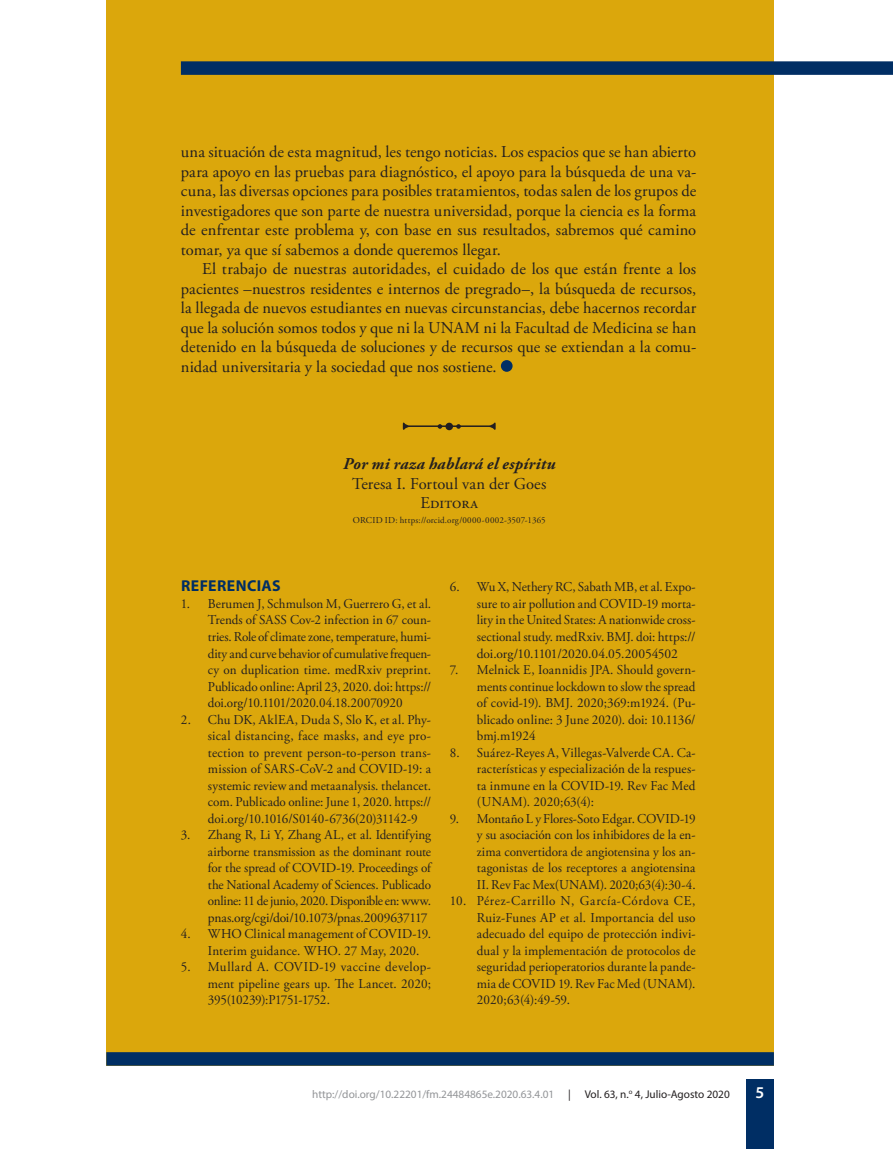
<style>
.page{position:relative;width:893px;height:1149px;background:#fff}
.page>*{position:absolute;margin:0;border:0;box-sizing:border-box;transform-origin:0 0}
.t1{font:16.5px/19.5px "Adobe Garamond Pro";color:#231f20;text-align:justify}
.t2{font:italic 700 16.5px "Adobe Garamond Pro";letter-spacing:.015em;color:#231f20}
.t3{font:600 16.5px "Myriad Pro";color:#fff}
.t4{font:700 15.75px "Myriad Pro";letter-spacing:.03em;color:#002e64}
.t5{font:13.5px/16.5px "Adobe Garamond Pro";letter-spacing:-.005em;color:#231f20;text-align:justify}
.t6{font:11.25px "Myriad Pro";color:#939598}
.t7{font:11.25px "Myriad Pro";color:#231f20}
.t8{font:9px "Adobe Garamond Pro";letter-spacing:.025em;color:#231f20}
</style>
<div class="page">
<div style="left:746px;top:1079px;width:28px;height:69px;background:#002e64"></div>
<div style="left:106px;top:0;width:668px;height:1065px;background:#dba70c"></div>
<div style="left:106px;top:1051px;width:668px;height:14px;background:#002e64"></div>
<div style="left:181px;top:61px;width:712px;height:14px;background:#002e64"></div>
<div style="left:501px;top:360px;width:12px;height:11px;background:#002e64;border-radius:50%"></div>
<svg style="left:403px;top:422px;width:93px;height:8px"></svg>
<p class="t1" style="left:181px;top:143px;width:517px">una situación de esta magnitud, les tengo noticias. Los espacios que se han abierto para apoyo en las pruebas para diagnóstico, el apoyo para la búsqueda de una va&shy;cuna, las diversas opciones para posibles tratamientos, todas salen de los grupos de investigadores que son parte de nuestra universidad, porque la ciencia es la forma de enfrentar este problema y, con base en sus resultados, sabremos qué camino tomar, ya que sí sabemos a donde queremos llegar.</p>
<p class="t1" style="left:181px;top:260px;width:517px;text-indent:21px">El trabajo de nuestras autoridades, el cuidado de los que están frente a los pacientes –nuestros residentes e internos de pregrado–, la búsqueda de recursos, la llegada de nuevos estudiantes en nuevas circunstancias, debe hacernos recordar que la solución somos todos y que ni la UNAM ni la Facultad de Medicina se han detenido en la búsqueda de soluciones y de recursos que se extiendan a la comu&shy;nidad universitaria y la sociedad que nos sostiene.</p>
<p class="t2" style="left:343px;top:454px;width:214px">Por mi raza hablará el espíritu</p>
<p class="t1" style="left:352px;top:474px;width:196px;text-align:center">Teresa I. Fortoul van der Goes<br>Editora</p>
<p class="t8" style="left:353px;top:515px;width:194px">ORCID ID: https://orcid.org/0000-0002-3507-1365</p>
<p class="t4" style="left:181px;top:575px;width:101px">REFERENCIAS</p>
<p class="t5" style="left:208px;top:595px;width:225px;text-indent:-27px">1. Berumen J, Schmulson M, Guerrero G, et al.<br>Trends of SASS Cov-2 infection in 67 coun&shy;tries. Role of climate zone, temperature, humi&shy;dity and curve behavior of cumulative frequen&shy;cy on duplication time. medRxiv preprint.<br>Publicado online: April 23, 2020. doi: https:// doi.org/10.1101/2020.04.18.20070920</p>
<p class="t5" style="left:208px;top:711px;width:225px;text-indent:-27px">2. Chu DK, AklEA, Duda S, Slo K, et al. Phy&shy;sical distancing, face masks, and eye pro&shy;tection to prevent person-to-person trans&shy;mission of SARS-CoV-2 and COVID-19: a systemic review and metaanalysis. thelancet. com. Publicado online: June 1, 2020. https:// doi.org/10.1016/S0140-6736(20)31142-9</p>
<p class="t5" style="left:208px;top:826px;width:225px;text-indent:-27px">3. Zhang R, Li Y, Zhang AL, et al. Identifying airborne transmission as the dominant route for the spread of COVID-19. Proceedings of the National Academy of Sciences. Publicado online: 11 de junio, 2020. Disponible en: www. pnas.org/cgi/doi/10.1073/pnas.2009637117</p>
<p class="t5" style="left:208px;top:925px;width:225px;text-indent:-27px">4. WHO Clinical management of COVID-19.<br>Interim guidance. WHO. 27 May, 2020.</p>
<p class="t5" style="left:208px;top:958px;width:225px;text-indent:-27px">5. Mullard A. COVID-19 vaccine develop&shy;ment pipeline gears up. The Lancet. 2020; 395(10239):P1751-1752.</p>
<p class="t5" style="left:477px;top:579px;width:220px;text-indent:-27px">6. Wu X, Nethery RC, Sabath MB, et al. Expo&shy;sure to air pollution and COVID-19 morta&shy;lity in the United States: A nationwide cross&shy;sectional study. medRxiv. BMJ. doi: https:// doi.org/10.1101/2020.04.05.20054502</p>
<p class="t5" style="left:477px;top:661px;width:220px;text-indent:-27px">7. Melnick E, Ioannidis JPA. Should govern&shy;ments continue lockdown to slow the spread of covid-19). BMJ. 2020;369:m1924. (Pu&shy;blicado online: 3 June 2020). doi: 10.1136/ bmj.m1924</p>
<p class="t5" style="left:477px;top:744px;width:220px;text-indent:-27px">8. Suárez-Reyes A, Villegas-Valverde CA. Ca&shy;racterísticas y especialización de la respues&shy;ta inmune en la COVID-19. Rev Fac Med (UNAM). 2020;63(4):</p>
<p class="t5" style="left:477px;top:810px;width:220px;text-indent:-27px">9. Montaño L y Flores-Soto Edgar. COVID-19 y su asociación con los inhibidores de la en&shy;zima convertidora de angiotensina y los an&shy;tagonistas de los receptores a angiotensina II. Rev Fac Mex(UNAM). 2020;63(4):30-4.</p>
<p class="t5" style="left:477px;top:892px;width:220px;text-indent:-27px">10. Pérez-Carrillo N, García-Córdova CE, Ruiz-Funes AP et al. Importancia del uso adecuado del equipo de protección indivi&shy;dual y la implementación de protocolos de seguridad perioperatorios durante la pande&shy;mia de COVID 19. Rev Fac Med (UNAM).<br>2020;63(4):49-59.</p>
<p class="t6" style="left:312px;top:1086px;width:243px">http://doi.org/10.22201/fm.24484865e.2020.63.4.01</p>
<p class="t7" style="left:568px;top:1086px;width:163px">| Vol. 63, n.<sup>o</sup> 4, Julio-Agosto 2020</p>
<p class="t3" style="left:755px;top:1081px;width:10px">5</p>
</div>
